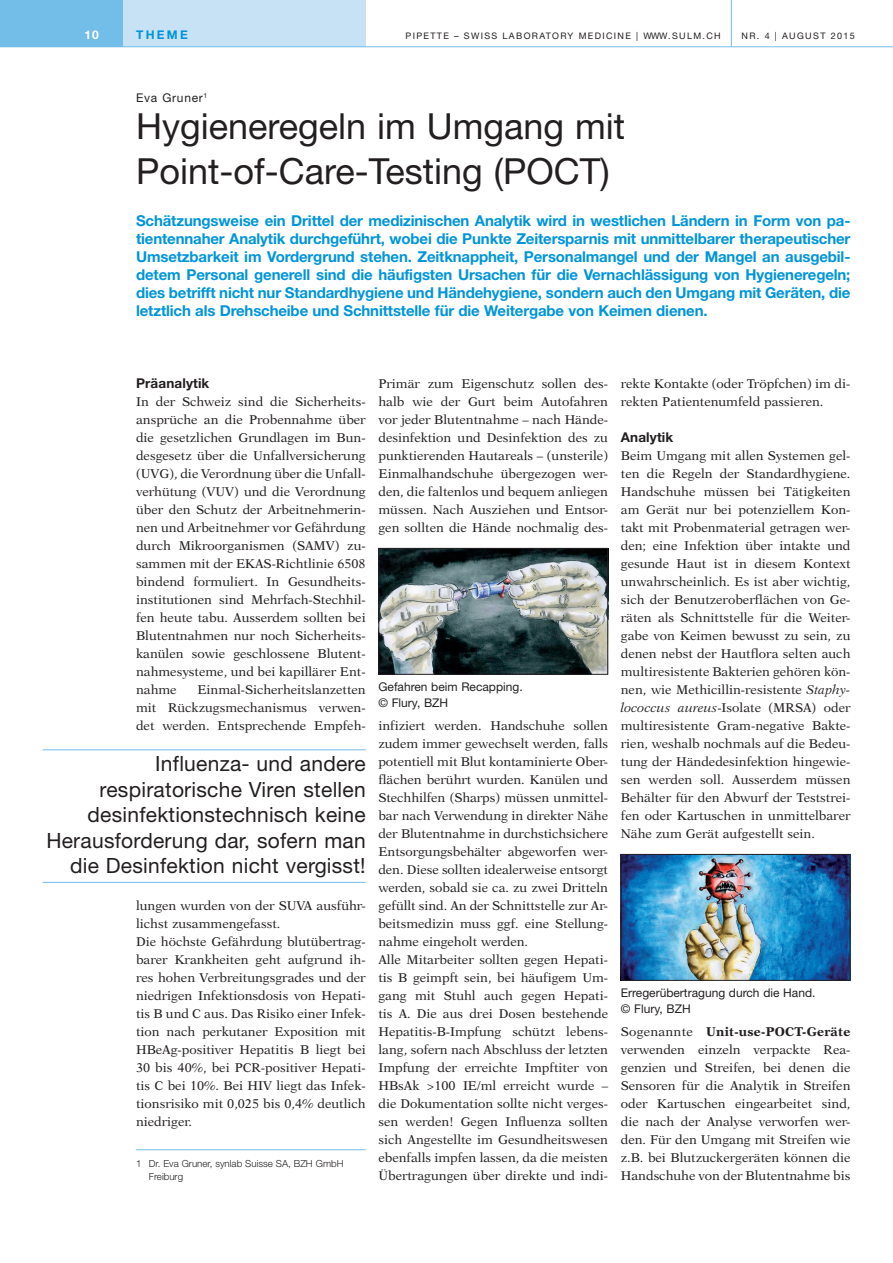
<style>
.page{position:relative;width:893px;height:1263px;background:#fff}
.page>*{position:absolute;margin:0;border:0;box-sizing:border-box;transform-origin:0 0}
.t1{font:36px/45px "Helvetica Neue";color:#231f20}
.t2{font:21px/25.5px "Helvetica Neue";letter-spacing:.01em;color:#231f20;text-align:right}
.t3{font:700 15px/18px "Helvetica Neue";letter-spacing:-.01em;color:#0095d9;text-align:justify}
.t4{font:700 13.5px "Helvetica Neue";letter-spacing:.01em;color:#231f20}
.t5{font:12.75px/18px "New Aster";color:#231f20;text-align:justify}
.t6{font:12px/15.8px "Helvetica Neue";color:#231f20}
.t7{font:12px "Helvetica Neue";letter-spacing:.06em;color:#231f20}
.t8{font:700 12px "Helvetica Neue";letter-spacing:.19em;color:#0095d9}
.t9{font:700 12px "Helvetica Neue";color:#fff}
.t10{font:300 9.75px/13px "Helvetica Neue";color:#231f20}
.t11{font:9px "Helvetica Neue";letter-spacing:.15em;color:#231f20}
.s1{font-style:italic}
.s2{font-weight:700}
</style>
<div class="page">
<div style="left:0;top:0;width:365px;height:47px;background:#73bde9"></div>
<div style="left:123px;top:0;width:242px;height:47px;background:#c7e2f5"></div>
<hr style="left:0;top:46px;width:893px;height:1px;background:#73bde9">
<hr style="left:731px;top:0;width:1px;height:47px;background:#73bde9">
<hr style="left:136px;top:1149px;width:230px;height:1px;background:#73bde9">
<img style="left:380px;top:550px;width:226px;height:123px">
<div style="left:378px;top:548px;width:230px;height:127px;border:1px solid #231f20"></div>
<hr style="left:43px;top:749px;width:323px;height:1px;background:#73bde9">
<hr style="left:43px;top:882px;width:323px;height:1px;background:#73bde9">
<img style="left:623px;top:856px;width:225px;height:123px">
<div style="left:621px;top:854px;width:229px;height:127px;border:1px solid #231f20"></div>
<p class="t9" style="left:84px;top:27px;width:16px">10</p>
<p class="t8" style="left:136px;top:27px;width:53px">theme</p>
<p class="t11" style="left:405px;top:30px;width:317px">pipette – swiss laboratory medicin e | www.sulm.ch</p>
<p class="t11" style="left:742px;top:30px;width:115px">NR. 4 | august 2015</p>
<p class="t7" style="left:136px;top:91px;width:73px">Eva Gruner<sup>1</sup></p>
<h1 class="t1" style="left:136px;top:103px;width:491px">Hygieneregeln im Umgang mit<br>Point-of-Care-Testing (POCT)</h1>
<p class="t3" style="left:136px;top:211px;width:716px">Schätzungsweise ein Drittel der medizinischen Analytik wird in westlichen Ländern in Form von pa&shy;tientennaher Analytik durchgeführt, wobei die Punkte Zeitersparnis mit unmittelbarer therapeutischer Umsetzbarkeit im Vordergrund stehen. Zeitknappheit, Personalmangel und der Mangel an ausgebil&shy;detem Personal generell sind die häufigsten Ursachen für die Vernachlässigung von Hygieneregeln; dies betrifft nicht nur Standardhygiene und Händehygiene, sondern auch den Umgang mit Geräten, die letztlich als Drehscheibe und Schnittstelle für die Weitergabe von Keimen dienen.</p>
<p class="t4" style="left:136px;top:375px;width:75px">Präanalytik</p>
<p class="t5" style="left:136px;top:393px;width:231px">In der Schweiz sind die Sicherheits&shy;ansprüche an die Probennahme über die gesetzlichen Grundlagen im Bun&shy;desgesetz über die Unfallversicherung (UVG), die Verordnung über die Unfall&shy;verhütung (VUV) und die Verordnung über den Schutz der Arbeitnehmerin&shy;nen und Arbeitnehmer vor Gefährdung durch Mikroorganismen (SAMV) zu&shy;sammen mit der EKAS-Richtlinie 6508 bindend formuliert. In Gesundheits&shy;institutionen sind Mehrfach-Stechhil&shy;fen heute tabu. Ausserdem sollten bei Blutentnahmen nur noch Sicherheits&shy;kanülen sowie geschlossene Blutent&shy;nahmesysteme, und bei kapillärer Ent&shy;nahme</p>
<p class="t5" style="left:136px;top:681px;width:231px;text-indent:61px">Einmal-Sicherheitslanzetten mit Rückzugsmechanismus verwen&shy;det werden. Entsprechende Empfeh-</p>
<h2 class="t2" style="left:46px;top:751px;width:321px">Influenza- und andere respiratorische Viren stellen desinfektionstechnisch keine<br>Herausforderung dar, sofern man die Desinfektion nicht vergisst!</h2>
<p class="t5" style="left:136px;top:897px;width:231px;text-align:left">lungen wurden von der SUVA ausführ&shy;lichst zusammengefasst.<br>Die höchste Gefährdung blutübertrag&shy;barer Krankheiten geht aufgrund ih&shy;res hohen Verbreitungsgrades und der niedrigen Infektionsdosis von Hepati&shy;tis B und C aus. Das Risiko einer Infek&shy;tion nach perkutaner Exposition mit HBeAg-positiver Hepatitis B liegt bei 30 bis 40%, bei PCR-positiver Hepati&shy;tis C bei 10%. Bei HIV liegt das Infek&shy;tionsrisiko mit 0,025 bis 0,4% deutlich niedriger.</p>
<p class="t10" style="left:149px;top:1157px;width:196px;text-indent:-13px">1 Dr. Eva Gruner, synlab Suisse SA, BZH GmbH<br>Freiburg</p>
<p class="t5" style="left:378px;top:375px;width:231px">Primär zum Eigenschutz sollen des&shy;halb wie der Gurt beim Autofahren vor jeder Blutentnahme – nach Hände&shy;desinfektion und Desinfektion des zu punktierenden Hautareals – (unsterile)<br>Einmalhandschuhe übergezogen wer&shy;den, die faltenlos und bequem anliegen müssen. Nach Ausziehen und Entsor&shy;gen sollten die Hände nochmalig des-</p>
<p class="t6" style="left:378px;top:678px;width:146px">Gefahren beim Recapping. © Flury, BZH</p>
<p class="t5" style="left:378px;top:717px;width:231px;text-align:left">infiziert werden. Handschuhe sollen zudem immer gewechselt werden, falls potentiell mit Blut kontaminierte Ober&shy;flächen berührt wurden. Kanülen und Stechhilfen (Sharps) müssen unmittel&shy;bar nach Verwendung in direkter Nähe der Blutentnahme in durchstichsichere Entsorgungsbehälter abgeworfen wer&shy;den. Diese sollten idealerweise entsorgt werden, sobald sie ca. zu zwei Dritteln gefüllt sind. An der Schnittstelle zur Ar&shy;beitsmedizin muss ggf. eine Stellung&shy;nahme eingeholt werden.<br>Alle Mitarbeiter sollten gegen Hepati&shy;tis B geimpft sein, bei häufigem Um&shy;gang mit Stuhl auch gegen Hepati&shy;tis A. Die aus drei Dosen bestehende Hepatitis-B-Impfung schützt lebens&shy;lang, sofern nach Abschluss der letzten Impfung der erreichte Impftiter von HBsAk &gt;100 IE/ml erreicht wurde – die Dokumentation sollte nicht verges&shy;sen werden! Gegen Influenza sollten sich Angestellte im Gesundheitswesen ebenfalls impfen lassen, da die meisten Übertragungen über direkte und indi-</p>
<p class="t5" style="left:621px;top:375px;width:231px">rekte Kontakte (oder Tröpfchen) im di&shy;rekten Patientenumfeld passieren.</p>
<p class="t4" style="left:621px;top:429px;width:54px">Analytik</p>
<p class="t5" style="left:621px;top:447px;width:231px">Beim Umgang mit allen Systemen gel&shy;ten die Regeln der Standardhygiene.<br>Handschuhe müssen bei Tätigkeiten am Gerät nur bei potenziellem Kon&shy;takt mit Probenmaterial getragen wer&shy;den; eine Infektion über intakte und gesunde Haut ist in diesem Kontext unwahrscheinlich. Es ist aber wichtig, sich der Benutzeroberflächen von Ge&shy;räten als Schnittstelle für die Weiter&shy;gabe von Keimen bewusst zu sein, zu denen nebst der Hautflora selten auch multiresistente Bakterien gehören kön&shy;nen, wie Methicillin-resistente <span class="s1">Staphy&shy;lococcus aureus</span>-Isolate (MRSA) oder multiresistente Gram-negative Bakte&shy;rien, weshalb nochmals auf die Bedeu&shy;tung der Händedesinfektion hingewie&shy;sen werden soll. Ausserdem müssen Behälter für den Abwurf der Teststrei&shy;fen oder Kartuschen in unmittelbarer Nähe zum Gerät aufgestellt sein.</p>
<p class="t6" style="left:621px;top:984px;width:196px">Erregerübertragung durch die Hand. © Flury, BZH</p>
<p class="t5" style="left:621px;top:1023px;width:231px">Sogenannte <span class="s2">Unit-use-POCT-Geräte </span>verwenden einzeln verpackte Rea&shy;genzien und Streifen, bei denen die Sensoren für die Analytik in Streifen oder Kartuschen eingearbeitet sind, die nach der Analyse verworfen wer&shy;den. Für den Umgang mit Streifen wie z.B. bei Blutzuckergeräten können die Handschuhe von der Blutentnahme bis</p>
</div>
